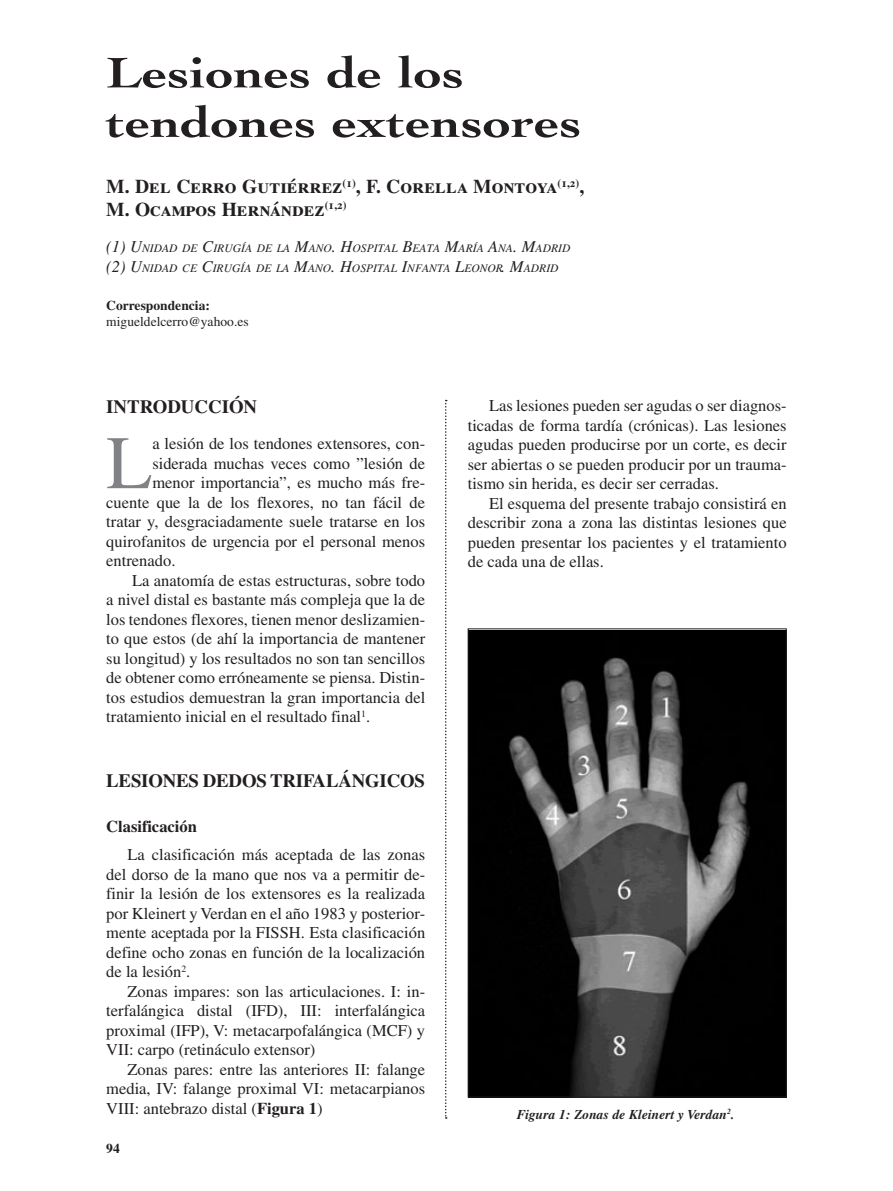
<style>
.page{position:relative;width:893px;height:1191px;background:#fff}
.page>*{position:absolute;margin:0;border:0;box-sizing:border-box;transform-origin:0 0}
.t1{font:75.45px "Times LT Std";color:#808285}
.t2{font:700 45px/49.5px "Cochin LT Std";letter-spacing:.005em;color:#231f20;scale:1.2 1}
.t3{font:700 19.5px/22.5px "Times LT Std";color:#231f20}
.t4{font:700 18.75px "Times LT Std";letter-spacing:-.01em;color:#231f20}
.t5{font:16.5px/19.5px "Times LT Std";color:#231f20;text-align:justify}
.t6{font:16.5px "Times LT Std";letter-spacing:.03em;color:#231f20}
.t7{font:16.5px "Times LT Std";letter-spacing:.11em;color:#231f20}
.t8{font:700 16.5px "Times LT Std";color:#231f20}
.t9{font:italic 700 13.5px "Times LT Std";color:#231f20}
.t10{font:13.5px "Times LT Std";color:#231f20}
.t11{font:700 13.5px "Times LT Std";color:#231f20}
.t12{font:italic 11.55px/19.5px "Times LT Std";letter-spacing:.005em;color:#231f20}
.s1{font-size:16.5px}
.s2{font-weight:700}
</style>
<div class="page">
<svg style="left:445px;top:400px;width:2px;height:718px"></svg>
<img style="left:470px;top:630px;width:315px;height:465px">
<div style="left:468px;top:628px;width:319px;height:469px;border:1px solid #231f20"></div>
<h2 class="t2" style="left:106px;top:58px;width:398px">Lesiones de los tendones extensores</h2>
<p class="t3" style="left:106px;top:177px;width:480px">M. Del Cerro Gutiérrez<sup>(1)</sup>, F. Corella Montoya<sup>(1,2)</sup>,<br>M. Ocampos Hernández<sup>(1,2)</sup></p>
<p class="t12" style="left:106px;top:239px;width:466px"><span class="s1">(1) U</span>NIDAD DE <span class="s1">C</span>IRUGÍA DE LA <span class="s1">M</span>ANO<span class="s1">. H</span>OSPITAL <span class="s1">B</span>EATA <span class="s1">M</span>ARÍA <span class="s1">A</span>NA<span class="s1">. M</span>ADRID <span class="s1">(2) U</span>NIDAD CE <span class="s1">C</span>IRUGÍA DE LA <span class="s1">M</span>ANO<span class="s1">. H</span>OSPITAL <span class="s1">I</span>NFANTA <span class="s1">L</span>EONOR<span class="s1">. M</span>ADRID</p>
<p class="t11" style="left:106px;top:300px;width:105px">Correspondencia:</p>
<p class="t10" style="left:106px;top:317px;width:144px">migueldelcerro@yahoo.es</p>
<p class="t4" style="left:106px;top:399px;width:152px">INTRODUCCIÓN</p>
<h1 class="t1" style="left:106px;top:435px;width:48px">L</h1>
<p class="t5" style="left:152px;top:436px;width:274px">a lesión de los tendones extensores, con-</p>
<p class="t5" style="left:152px;top:455px;width:274px">siderada muchas veces como ”lesión de</p>
<p class="t7" style="left:152px;top:476px;width:274px">menor importancia”, es mucho más fre-</p>
<p class="t5" style="left:106px;top:494px;width:320px">cuente que la de los flexores, no tan fácil de</p>
<p class="t5" style="left:106px;top:514px;width:320px">tratar y, desgraciadamente suele tratarse en los</p>
<p class="t5" style="left:106px;top:533px;width:320px">quirofanitos de urgencia por el personal menos</p>
<p class="t5" style="left:106px;top:553px;width:71px">entrenado.</p>
<p class="t5" style="left:132px;top:572px;width:295px">La anatomía de estas estructuras, sobre todo</p>
<p class="t5" style="left:106px;top:592px;width:320px">a nivel distal es bastante más compleja que la de</p>
<p class="t5" style="left:106px;top:611px;width:320px">los tendones flexores, tienen menor deslizamien-</p>
<p class="t6" style="left:106px;top:632px;width:320px">to que estos (de ahí la importancia de mantener</p>
<p class="t5" style="left:106px;top:650px;width:320px">su longitud) y los resultados no son tan sencillos</p>
<p class="t5" style="left:106px;top:670px;width:320px">de obtener como erróneamente se piensa. Distin-</p>
<p class="t5" style="left:106px;top:689px;width:320px">tos estudios demuestran la gran importancia del</p>
<p class="t5" style="left:106px;top:709px;width:265px">tratamiento inicial en el resultado final<sup>1</sup>.</p>
<p class="t4" style="left:106px;top:773px;width:320px">LESIONES DEDOS TRIFALÁNGICOS</p>
<p class="t8" style="left:106px;top:820px;width:92px">Clasificación</p>
<p class="t5" style="left:106px;top:847px;width:320px;text-indent:21px">La clasificación más aceptada de las zonas del dorso de la mano que nos va a permitir de&shy;finir la lesión de los extensores es la realizada por Kleinert y Verdan en el año 1983 y posterior&shy;mente aceptada por la FISSH. Esta clasificación define ocho zonas en función de la localización de la lesión<sup>2</sup>.</p>
<p class="t5" style="left:106px;top:983px;width:320px;text-indent:21px">Zonas impares: son las articulaciones. I: in&shy;terfalángica distal (IFD), III: interfalángica proximal (IFP), V: metacarpofalángica (MCF) y VII: carpo (retináculo extensor)</p>
<p class="t5" style="left:106px;top:1061px;width:320px;text-indent:21px">Zonas pares: entre las anteriores II: falange media, IV: falange proximal VI: metacarpianos VIII: antebrazo distal (<span class="s2">Figura 1</span>)</p>
<p class="t11" style="left:106px;top:1142px;width:15px">94</p>
<p class="t5" style="left:468px;top:398px;width:320px;text-indent:21px">Las lesiones pueden ser agudas o ser diagnos&shy;ticadas de forma tardía (crónicas). Las lesiones agudas pueden producirse por un corte, es decir ser abiertas o se pueden producir por un trauma&shy;tismo sin herida, es decir ser cerradas.</p>
<p class="t5" style="left:468px;top:495px;width:320px;text-indent:21px">El esquema del presente trabajo consistirá en describir zona a zona las distintas lesiones que pueden presentar los pacientes y el tratamiento de cada una de ellas.</p>
<p class="t9" style="left:517px;top:1108px;width:219px">Figura 1: Zonas de Kleinert y Verdan<sup>2</sup>.</p>
</div>
